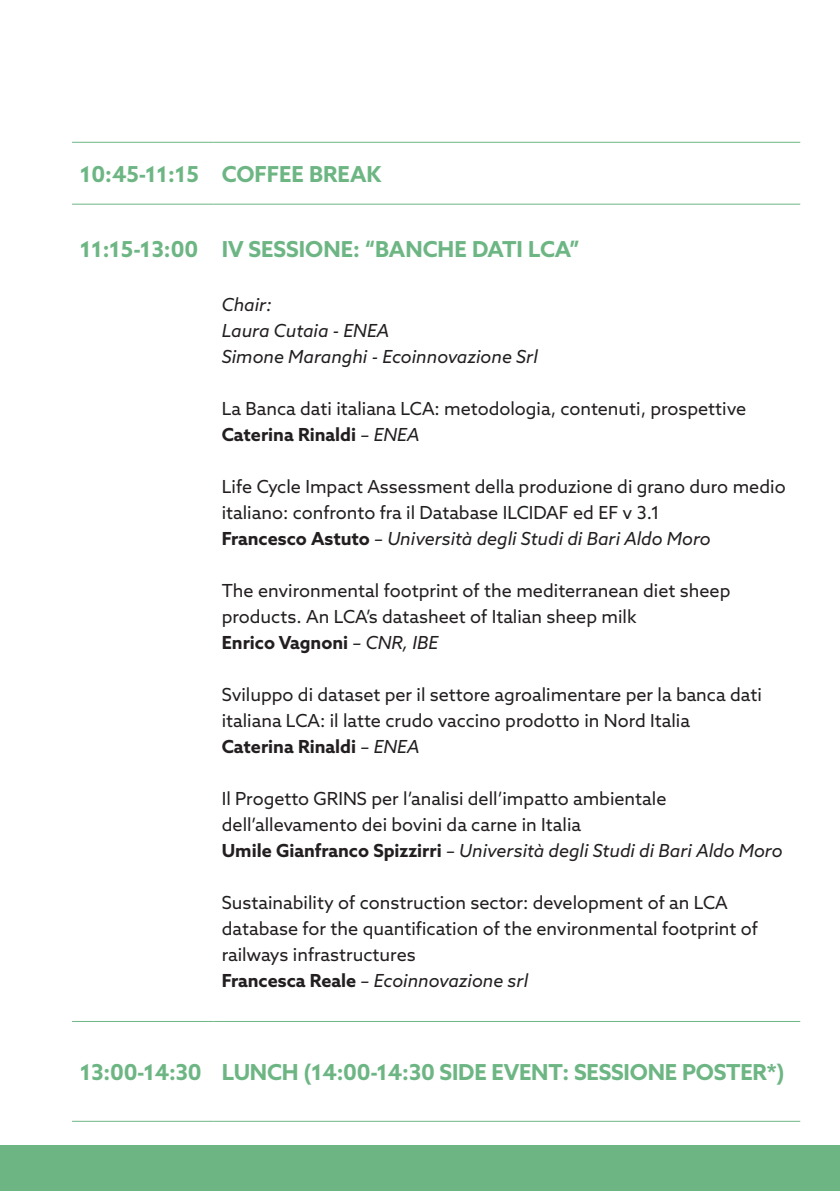
<style>
.page{position:relative;width:840px;height:1191px;background:#fff}
.page>*{position:absolute;margin:0;border:0;box-sizing:border-box;transform-origin:0 0}
.t1{font:700 22px "Azo Sans";letter-spacing:-.01em;color:#6db684}
.t2{font:18px/26px "Azo Sans";color:#231f20}
.t3{font:italic 18px "Azo Sans";color:#231f20}
.t4{font:700 18px "Azo Sans";color:#231f20}
.s1{font-weight:400;font-style:italic}
.s2{font-weight:700;font-style:normal}
</style>
<div class="page">
<hr style="left:72px;top:142px;width:142px;height:1px;background:#6db684">
<hr style="left:214px;top:142px;width:585px;height:1px;background:#6db684">
<hr style="left:72px;top:204px;width:142px;height:1px;background:#6db684">
<hr style="left:214px;top:204px;width:585px;height:1px;background:#6db684">
<hr style="left:72px;top:1021px;width:142px;height:1px;background:#6db684">
<hr style="left:214px;top:1021px;width:585px;height:1px;background:#6db684">
<hr style="left:72px;top:1120px;width:142px;height:1px;background:#6db684">
<hr style="left:214px;top:1120px;width:585px;height:1px;background:#6db684">
<div style="left:0;top:1145px;width:839px;height:46px;background:#6db684"></div>
<p class="t1" style="left:80px;top:159px;width:120px">10:45-11:15</p>
<p class="t1" style="left:222px;top:159px;width:161px">COFFEE BREAK</p>
<p class="t1" style="left:80px;top:235px;width:120px">11:15-13:00</p>
<p class="t1" style="left:222px;top:235px;width:359px">IV SESSIONE: “BANCHE DATI LCA”</p>
<p class="t3" style="left:222px;top:293px;width:51px">Chair:</p>
<p class="t3" style="left:222px;top:319px;width:169px">Laura Cutaia - ENEA</p>
<p class="t3" style="left:222px;top:345px;width:317px">Simone Maranghi - Ecoinnovazione Srl</p>
<p class="t2" style="left:222px;top:395px;width:525px">La Banca dati italiana LCA: metodologia, contenuti, prospettive</p>
<p class="t4" style="left:222px;top:423px;width:199px">Caterina Rinaldi <span class="s1">– ENEA</span></p>
<p class="t2" style="left:222px;top:473px;width:565px">Life Cycle Impact Assessment della produzione di grano duro medio italiano: confronto fra il Database ILCIDAF ed EF v 3.1</p>
<p class="t3" style="left:222px;top:527px;width:490px"><span class="s2">Francesco Astuto</span> – Università degli Studi di Bari Aldo Moro</p>
<p class="t2" style="left:222px;top:577px;width:510px">The environmental footprint of the mediterranean diet sheep products. An LCA’s datasheet of Italian sheep milk</p>
<p class="t4" style="left:222px;top:631px;width:218px">Enrico Vagnoni <span class="s1">– CNR, IBE</span></p>
<p class="t2" style="left:222px;top:681px;width:541px">Sviluppo di dataset per il settore agroalimentare per la banca dati italiana LCA: il latte crudo vaccino prodotto in Nord Italia</p>
<p class="t4" style="left:222px;top:735px;width:199px">Caterina Rinaldi <span class="s1">– ENEA</span></p>
<p class="t2" style="left:222px;top:785px;width:446px">Il Progetto GRINS per l’analisi dell’impatto ambientale dell’allevamento dei bovini da carne in Italia</p>
<p class="t3" style="left:222px;top:839px;width:562px"><span class="s2">Umile Gianfranco Spizzirri</span> – Università degli Studi di Bari Aldo Moro</p>
<p class="t2" style="left:222px;top:889px;width:537px">Sustainability of construction sector: development of an LCA database for the quantification of the environmental footprint of railways infrastructures</p>
<p class="t3" style="left:222px;top:969px;width:308px"><span class="s2">Francesca Reale</span> – Ecoinnovazione srl</p>
<p class="t1" style="left:80px;top:1057px;width:123px">13:00-14:30</p>
<p class="t1" style="left:222px;top:1057px;width:564px">LUNCH (14:00-14:30 SIDE EVENT: SESSIONE POSTER*)</p>
</div>
